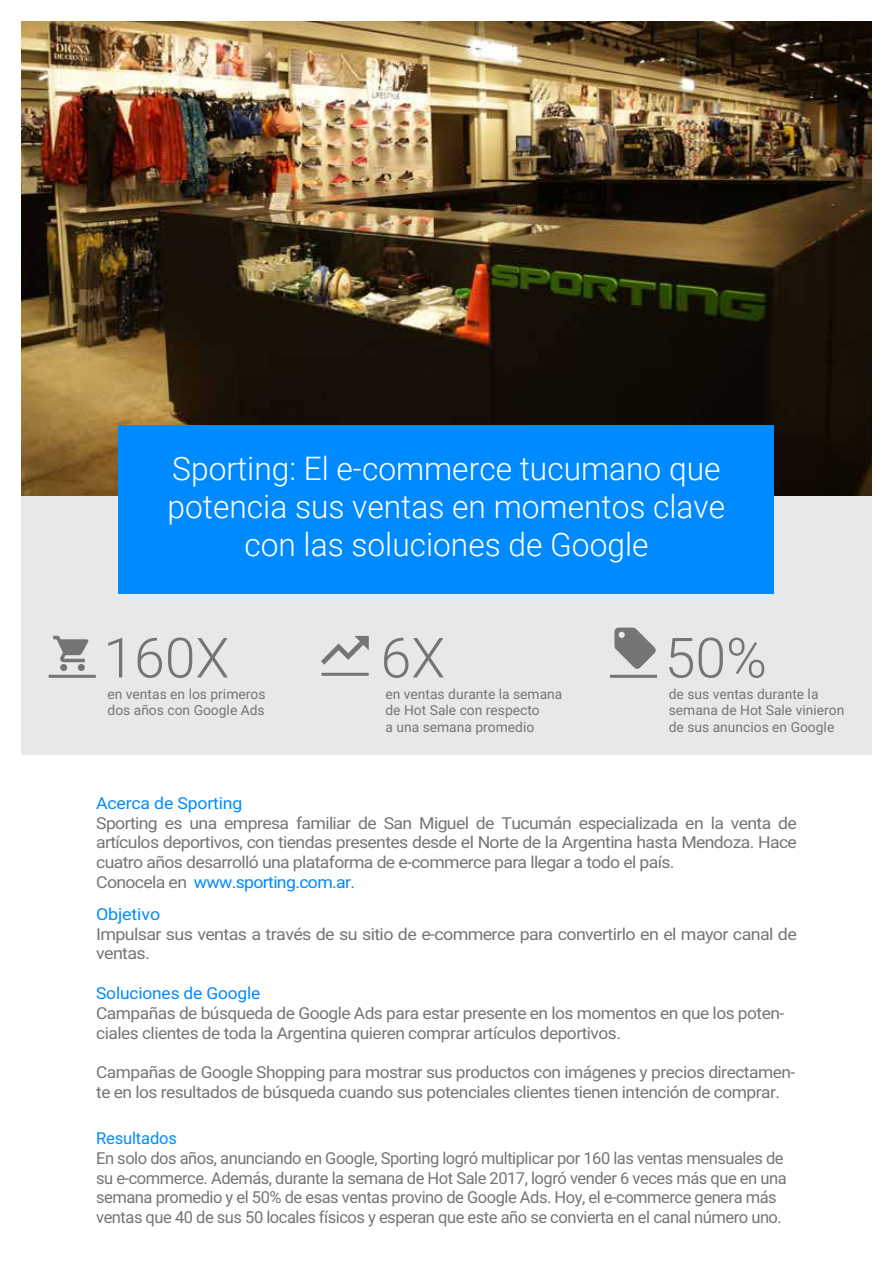
<style>
.page{position:relative;width:893px;height:1263px;background:#fff}
.page>*{position:absolute;margin:0;border:0;box-sizing:border-box;transform-origin:0 0}
.t1{font:300 55.35px "Roboto";color:#757575}
.t2{font:300 32.4px/38.1px "Roboto";color:#fff;text-align:center}
.t3{font:16.5px/19.8px "Roboto";letter-spacing:-.03em;color:#757575}
.t4{font:16.5px/19.8px "Roboto";letter-spacing:-.03em;color:#757575;scale:1.05 1}
.t5{font:16.5px/19.8px "Roboto";letter-spacing:-.03em;color:#757575;scale:1.07 1}
.t6{font:16.5px/19.8px "Roboto";letter-spacing:-.03em;color:#757575;scale:1.08 1}
.t7{font:16.5px "Roboto";letter-spacing:-.01em;color:#008aff;scale:1.05 1}
.t8{font:16.5px "Roboto";letter-spacing:-.01em;color:#008aff;scale:1.07 1}
.t9{font:16.5px "Roboto";letter-spacing:-.01em;color:#008aff}
.t10{font:16.5px "Roboto";letter-spacing:-.01em;color:#008aff;scale:1.08 1}
.t11{font:13.8px/16.6px "Roboto";color:#757575}
.s1{color:#008aff}
</style>
<div class="page">
<img style="left:21px;top:21px;width:851px;height:475px">
<div style="left:21px;top:496px;width:851px;height:258px;background:#e7e8e8"></div>
<div style="left:119px;top:425px;width:655px;height:168px;background:#008aff"></div>
<hr style="left:321px;top:673px;width:48px;height:3px;background:#757575">
<svg style="left:321px;top:636px;width:48px;height:29px"></svg>
<hr style="left:49px;top:675px;width:47px;height:3px;background:#757575">
<svg style="left:53px;top:636px;width:35px;height:35px"></svg>
<hr style="left:610px;top:675px;width:47px;height:3px;background:#757575">
<svg style="left:614px;top:628px;width:42px;height:41px"></svg>
<h2 class="t2" style="left:168px;top:448px;width:559px">Sporting: El e-commerce tucumano que potencia sus ventas en momentos clave con las soluciones de Google</h2>
<h1 class="t1" style="left:103px;top:619px;width:127px">160X</h1>
<p class="t11" style="left:108px;top:685px;width:159px">en ventas en los primeros dos años con Google Ads</p>
<h1 class="t1" style="left:381px;top:619px;width:66px">6X</h1>
<p class="t11" style="left:385px;top:685px;width:178px">en ventas durante la semana de Hot Sale con respecto<br>a una semana promedio</p>
<h1 class="t1" style="left:665px;top:619px;width:104px">50%</h1>
<p class="t11" style="left:669px;top:685px;width:177px">de sus ventas durante la semana de Hot Sale vinieron de sus anuncios en Google</p>
<p class="t8" style="left:96px;top:792px;width:138px">Acerca de Sporting</p>
<p class="t5" style="left:96px;top:812px;width:656px">Sporting es una empresa familiar de San Miguel de Tucumán especializada en la venta de artículos deportivos, con tiendas presentes desde el Norte de la Argentina hasta Mendoza. Hace cuatro años desarrolló una plataforma de e-commerce para llegar a todo el país.<br>Conocela en <span class="s1">www.sporting.com.ar.</span></p>
<p class="t10" style="left:96px;top:903px;width:61px">Objetivo</p>
<p class="t6" style="left:96px;top:923px;width:650px">Impulsar sus ventas a través de su sitio de e-commerce para convertirlo en el mayor canal de ventas.</p>
<p class="t7" style="left:96px;top:982px;width:158px">Soluciones de Google</p>
<p class="t4" style="left:96px;top:1002px;width:657px">Campañas de búsqueda de Google Ads para estar presente en los momentos en que los poten&shy;ciales clientes de toda la Argentina quieren comprar artículos deportivos.</p>
<p class="t4" style="left:96px;top:1062px;width:667px">Campañas de Google Shopping para mostrar sus productos con imágenes y precios directamen&shy;te en los resultados de búsqueda cuando sus potenciales clientes tienen intención de comprar.</p>
<p class="t9" style="left:96px;top:1126px;width:82px">Resultados</p>
<p class="t3" style="left:96px;top:1147px;width:692px">En solo dos años, anunciando en Google, Sporting logró multiplicar por 160 las ventas mensuales de su e-commerce. Además, durante la semana de Hot Sale 2017, logró vender 6 veces más que en una semana promedio y el 50% de esas ventas provino de Google Ads. Hoy, el e-commerce genera más ventas que 40 de sus 50 locales físicos y esperan que este año se convierta en el canal número uno.</p>
</div>
